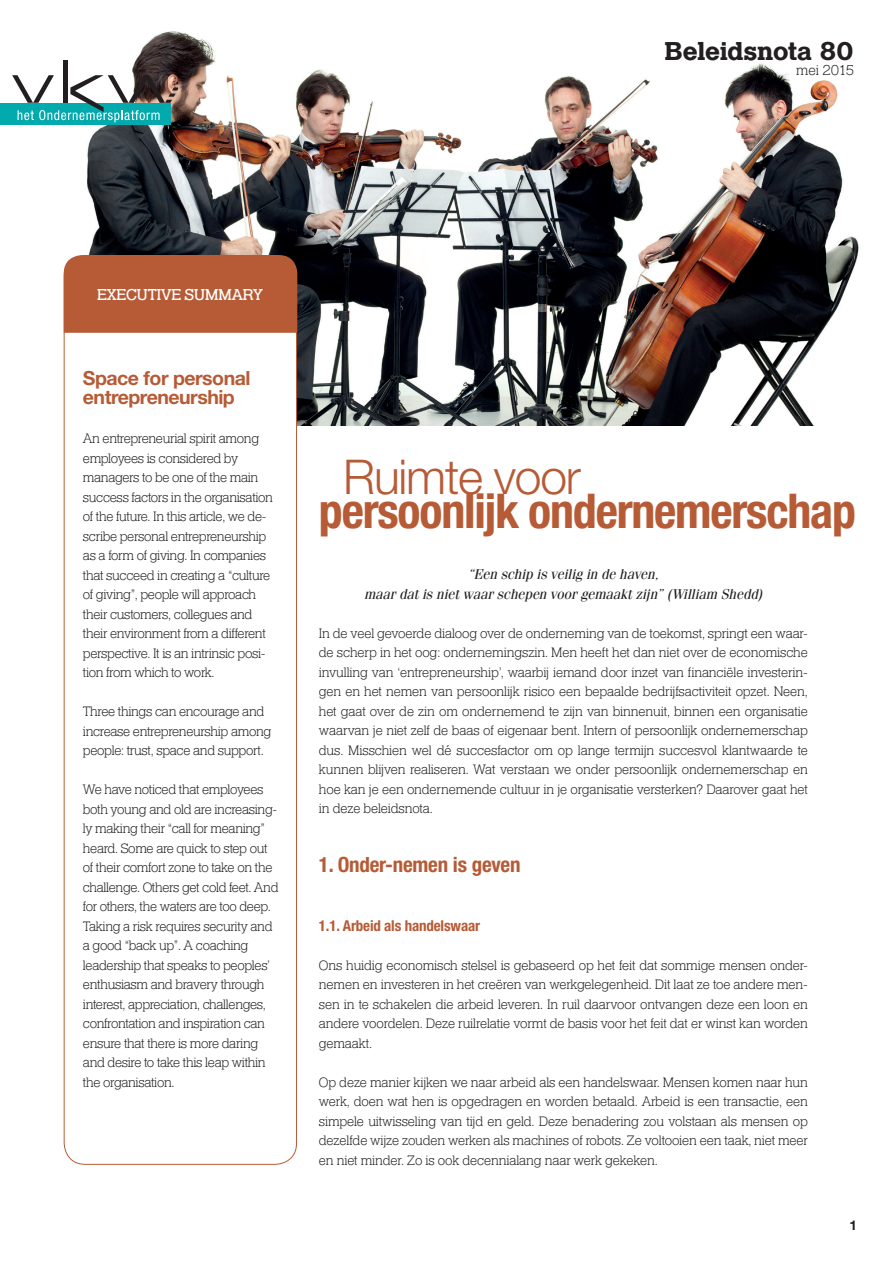
<style>
.page{position:relative;width:893px;height:1263px;background:#fff}
.page>*{position:absolute;margin:0;border:0;box-sizing:border-box;transform-origin:0 0}
.t1{font:700 condensed 48px "Helvetica Neue LT Pro";letter-spacing:-.025em;color:#b65b36}
.t2{font:300 48px "Helvetica Neue LT Pro";letter-spacing:-.025em;color:#b65b36}
.t3{font:700 27px "Helserif";color:#231f20}
.t4{font:700 condensed 21px "Helvetica Neue LT Pro";letter-spacing:-.01em;color:#b65b36}
.t5{font:700 19.5px/19.5px "Helvetica Neue LT Pro";letter-spacing:-.025em;color:#b65b36}
.t6{font:16.5px "Helserif Boo";letter-spacing:-.01em;color:#fff}
.t7{font:700 condensed 15px "Helvetica Neue LT Pro";letter-spacing:-.01em;color:#b65b36}
.t8{font:300 15px "Helserif";letter-spacing:-.01em;color:#231f20}
.t9{font:300 14.25px/19.5px "Helserif";letter-spacing:-.025em;color:#231f20}
.t10{font:italic 14.25px/19.5px "Fenice Std";letter-spacing:-.01em;color:#231f20;text-align:center}
.t11{font:700 13.5px "Helvetica Neue LT Pro";color:#231f20}
</style>
<div class="page">
<img style="left:0;top:31px;width:859px;height:394px">
<div style="left:64px;top:255px;width:233px;height:909px;background:#fff;border-radius:21px"></div>
<div style="left:64px;top:255px;width:233px;height:78px;background:#b65b36"></div>
<div style="left:0;top:103px;width:170px;height:21px;background:#00aaad"></div>
<hr style="left:63px;top:60px;width:4px;height:43px;background:#231f20">
<svg style="left:12px;top:75px;width:166px;height:47px"></svg>
<h2 class="t3" style="left:665px;top:35px;width:191px">Beleidsnota 80</h2>
<p class="t8" style="left:796px;top:62px;width:59px">mei 2015</p>
<p class="t6" style="left:97px;top:285px;width:167px">EXECUTIVE SUMMARY</p>
<h3 class="t5" style="left:83px;top:367px;width:169px">Space for personal entrepreneurship</h3>
<p class="t9" style="left:83px;top:429px;width:192px">An entrepreneurial spirit among employees is considered by managers to be one of the main success factors in the organisation of the future. In this article, we de&shy;scribe personal entrepreneurship as a form of giving. In companies that succeed in creating a “culture of giving”, people will approach their customers, collegues and their environment from a different perspective. It is an intrinsic posi&shy;tion from which to work.</p>
<p class="t9" style="left:83px;top:702px;width:190px">Three things can encourage and increase entrepreneurship among people: trust, space and support.</p>
<p class="t9" style="left:83px;top:780px;width:197px">We have noticed that employees both young and old are increasing&shy;ly making their “call for meaning” heard. Some are quick to step out of their comfort zone to take on the challenge. Others get cold feet. And for others, the waters are too deep.<br>Taking a risk requires security and a good “back up”. A coaching leadership that speaks to peoples’ enthusiasm and bravery through interest, appreciation, challenges, confrontation and inspiration can ensure that there is more daring and desire to take this leap within the organisation.</p>
<h1 class="t2" style="left:343px;top:447px;width:239px">Ruimte voor</h1>
<h1 class="t1" style="left:319px;top:482px;width:539px">persoonlijk ondernemerschap</h1>
<p class="t10" style="left:364px;top:565px;width:400px">“Een schip is veilig in de haven,<br>maar dat is niet waar schepen voor gemaakt zijn” (William Shedd)</p>
<p class="t9" style="left:319px;top:624px;width:491px;text-align:justify">In de veel gevoerde dialoog over de onderneming van de toekomst, springt een waar&shy;de scherp in het oog: ondernemingszin. Men heeft het dan niet over de economische invulling van ‘entrepreneurship’, waarbij iemand door inzet van financiële investerin&shy;gen en het nemen van persoonlijk risico een bepaalde bedrijfsactiviteit opzet. Neen, het gaat over de zin om ondernemend te zijn van binnenuit, binnen een organisatie waarvan je niet zelf de baas of eigenaar bent. Intern of persoonlijk ondernemerschap dus. Misschien wel dé succesfactor om op lange termijn succesvol klantwaarde te kunnen blijven realiseren. Wat verstaan we onder persoonlijk ondernemerschap en hoe kan je een ondernemende cultuur in je organisatie versterken? Daarover gaat het in deze beleidsnota.</p>
<h3 class="t4" style="left:319px;top:852px;width:203px">1. Onder-nemen is geven</h3>
<p class="t7" style="left:319px;top:916px;width:163px">1.1. Arbeid als handelswaar</p>
<p class="t9" style="left:319px;top:956px;width:491px;text-align:justify">Ons huidig economisch stelsel is gebaseerd op het feit dat sommige mensen onder&shy;nemen en investeren in het creëren van werkgelegenheid. Dit laat ze toe andere men&shy;sen in te schakelen die arbeid leveren. In ruil daarvoor ontvangen deze een loon en andere voordelen. Deze ruilrelatie vormt de basis voor het feit dat er winst kan worden gemaakt.</p>
<p class="t9" style="left:319px;top:1073px;width:491px;text-align:justify">Op deze manier kijken we naar arbeid als een handelswaar. Mensen komen naar hun werk, doen wat hen is opgedragen en worden betaald. Arbeid is een transactie, een simpele uitwisseling van tijd en geld. Deze benadering zou volstaan als mensen op dezelfde wijze zouden werken als machines of robots. Ze voltooien een taak, niet meer en niet minder. Zo is ook decennialang naar werk gekeken.</p>
<p class="t11" style="left:849px;top:1216px;width:9px">1</p>
</div>
